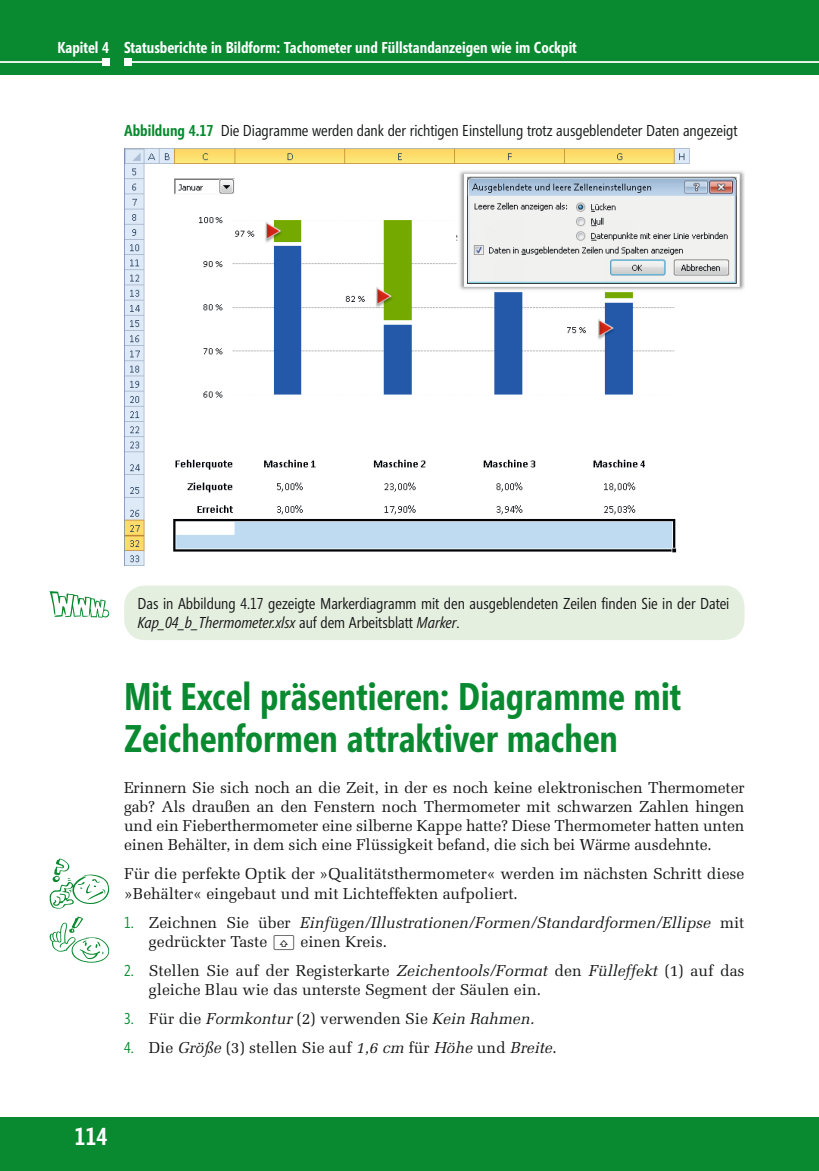
<style>
.page{position:relative;width:819px;height:1171px;background:#fff}
.page>*{position:absolute;margin:0;border:0;box-sizing:border-box;transform-origin:0 0}
.t1{font:700 38.5px/42px "Segoe Condensed";color:#098a30}
.t2{font:700 24.5px "Segoe Condensed";color:#fff}
.t3{font:15.75px/19.2px "Melior";color:#151616}
.t4{font:15.75px/19.2px "Segoe Condensed";color:#151616}
.t5{font:italic 15.75px/19.2px "Melior";color:#151616}
.t6{font:700 15.75px "Segoe Condensed";color:#fff}
.s1{font-weight:700;color:#098a30}
.s2{font-style:italic}
.s3{font-family:"Segoe Condensed";font-style:normal;color:#098a30}
.s4{font-style:normal}
.s5{font-family:"Ms Keyboard Regular A";font-style:normal;font-size:14px}
.s6{font-family:"Segoe Condensed";color:#098a30}
</style>
<div class="page">
<div style="left:0;top:0;width:819px;height:75px;background:#098a30"></div>
<div style="left:0;top:1117px;width:819px;height:54px;background:#098a30"></div>
<hr style="left:0;top:61px;width:106px;height:2px;background:#fff">
<div style="left:102px;top:59px;width:7px;height:7px;background:#fff"></div>
<hr style="left:128px;top:61px;width:691px;height:2px;background:#fff">
<div style="left:124px;top:59px;width:7px;height:7px;background:#fff"></div>
<img style="left:124px;top:148px;width:620px;height:417px">
<div style="left:124px;top:585px;width:620px;height:55px;background:#e5efe0;border-radius:21px"></div>
<svg style="left:50px;top:591px;width:59px;height:27px"></svg>
<svg style="left:50px;top:858px;width:59px;height:50px"></svg>
<svg style="left:50px;top:916px;width:59px;height:46px"></svg>
<p class="t6" style="left:58px;top:38px;width:521px">Kapitel 4 Statusberichte in Bildform: Tachometer und Füllstandanzeigen wie im Cockpit</p>
<p class="t4" style="left:124px;top:121px;width:615px"><span class="s1">Abbildung 4.17</span> Die Diagramme werden dank der richtigen Einstellung trotz ausgeblendeter Daten angezeigt</p>
<p class="t4" style="left:137px;top:594px;width:593px">Das in Abbildung 4.17 gezeigte Markerdiagramm mit den ausgeblendeten Zeilen finden Sie in der Datei<br><span class="s2">Kap_04_b_Thermometer.xlsx</span> auf dem Arbeitsblatt <span class="s2">Marker</span>.</p>
<h1 class="t1" style="left:124px;top:676px;width:558px">Mit Excel präsentieren: Diagramme mit<br>Zeichenformen attraktiver machen</h1>
<p class="t3" style="left:124px;top:778px;width:622px;text-align:justify">Erinnern Sie sich noch an die Zeit, in der es noch keine elektronischen Thermometer gab? Als draußen an den Fenstern noch Thermometer mit schwarzen Zahlen hingen und ein Fieberthermometer eine silberne Kappe hatte? Diese Thermometer hatten unten einen Behälter, in dem sich eine Flüssigkeit befand, die sich bei Wärme ausdehnte.</p>
<p class="t3" style="left:124px;top:864px;width:622px">Für die perfekte Optik der »Qualitätsthermometer« werden im nächsten Schritt diese »Behälter« eingebaut und mit Lichteffekten aufpoliert.</p>
<p class="t5" style="left:149px;top:912px;width:597px;text-indent:-25px"><span class="s3">1.</span> <span class="s4">Zeichnen Sie über</span> Einfügen/Illustrationen/Formen/Standardformen/Ellipse <span class="s4">mit gedrückter Taste</span> <span class="s5">(ª)</span> <span class="s4">einen Kreis.</span></p>
<p class="t3" style="left:149px;top:960px;width:597px;text-indent:-25px"><span class="s6">2.</span> Stellen Sie auf der Registerkarte <span class="s2">Zeichentools/Format</span> den <span class="s2">Fülleffekt</span> (1) auf das gleiche Blau wie das unterste Segment der Säulen ein.</p>
<p class="t3" style="left:124px;top:1009px;width:412px"><span class="s6">3.</span> Für die <span class="s2">Formkontur</span> (2) verwenden Sie <span class="s2">Kein Rahmen.</span></p>
<p class="t3" style="left:124px;top:1037px;width:434px"><span class="s6">4.</span> Die <span class="s2">Größe</span> (3) stellen Sie auf <span class="s2">1,6 cm</span> für <span class="s2">Höhe</span> und <span class="s2">Breite</span>.</p>
<h2 class="t2" style="left:74px;top:1122px;width:34px">114</h2>
</div>
